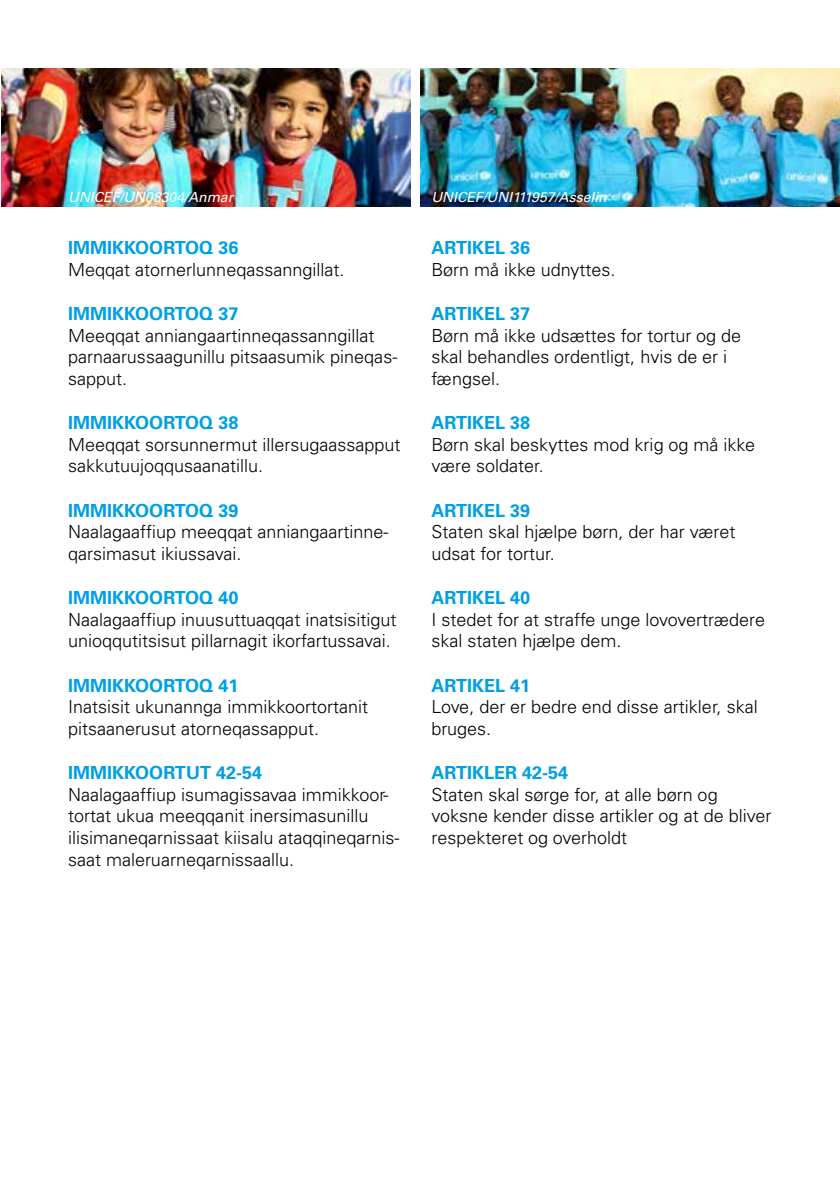
<style>
.page{position:relative;width:840px;height:1191px;background:#fff}
.page>*{position:absolute;margin:0;border:0;box-sizing:border-box;transform-origin:0 0}
.t1{font:300 18px/21.6px "Univers LT Pro 45";color:#000}
.t2{font:700 18px "Univers LT Pro 65";color:#009fe3}
.t3{font:italic 14px "Univers LT Pro 55";color:#fff}
</style>
<div class="page">
<img style="left:420px;top:68px;width:419px;height:138px">
<img style="left:2px;top:68px;width:408px;height:138px">
<p class="t3" style="left:68px;top:188px;width:166px">UNICEF/UN08304/Anmar</p>
<p class="t3" style="left:431px;top:188px;width:177px">UNICEF/UNI111957/Asselin</p>
<p class="t2" style="left:431px;top:237px;width:100px">ARTIKEL 36</p>
<p class="t1" style="left:431px;top:258px;width:185px">Børn må ikke udnyttes.</p>
<p class="t2" style="left:431px;top:303px;width:100px">ARTIKEL 37</p>
<p class="t1" style="left:431px;top:324px;width:311px">Børn må ikke udsættes for tortur og de skal behandles ordentligt, hvis de er i fængsel.</p>
<p class="t2" style="left:431px;top:412px;width:100px">ARTIKEL 38</p>
<p class="t1" style="left:431px;top:433px;width:325px">Børn skal beskyttes mod krig og må ikke være soldater.</p>
<p class="t2" style="left:431px;top:499px;width:100px">ARTIKEL 39</p>
<p class="t1" style="left:431px;top:521px;width:305px">Staten skal hjælpe børn, der har været udsat for tortur.</p>
<p class="t2" style="left:431px;top:587px;width:100px">ARTIKEL 40</p>
<p class="t1" style="left:431px;top:608px;width:335px">I stedet for at straffe unge lovovertrædere skal staten hjælpe dem.</p>
<p class="t2" style="left:431px;top:674px;width:100px">ARTIKEL 41</p>
<p class="t1" style="left:431px;top:696px;width:327px">Love, der er bedre end disse artikler, skal bruges.</p>
<p class="t2" style="left:431px;top:762px;width:138px">ARTIKLER 42-54</p>
<p class="t1" style="left:431px;top:783px;width:341px">Staten skal sørge for, at alle børn og voksne kender disse artikler og at de bliver respekteret og overholdt</p>
<p class="t2" style="left:68px;top:237px;width:172px">IMMIKKOORTOQ 36</p>
<p class="t1" style="left:68px;top:258px;width:278px">Meqqat atornerlunneqassanngillat.</p>
<p class="t2" style="left:68px;top:303px;width:172px">IMMIKKOORTOQ 37</p>
<p class="t1" style="left:68px;top:324px;width:330px">Meeqqat anniangaartinneqassanngillat parnaarussaagunillu pitsaasumik pineqas&shy;sapput.</p>
<p class="t2" style="left:68px;top:412px;width:172px">IMMIKKOORTOQ 38</p>
<p class="t1" style="left:68px;top:433px;width:334px">Meeqqat sorsunnermut illersugaassapput sakkutuujoqqusaanatillu.</p>
<p class="t2" style="left:68px;top:499px;width:172px">IMMIKKOORTOQ 39</p>
<p class="t1" style="left:68px;top:521px;width:322px">Naalagaaffiup meeqqat anniangaartinne&shy;qarsimasut ikiussavai.</p>
<p class="t2" style="left:68px;top:587px;width:172px">IMMIKKOORTOQ 40</p>
<p class="t1" style="left:68px;top:608px;width:329px">Naalagaaffiup inuusuttuaqqat inatsisitigut unioqqutitsisut pillarnagit ikorfartussavai.</p>
<p class="t2" style="left:68px;top:674px;width:172px">IMMIKKOORTOQ 41</p>
<p class="t1" style="left:68px;top:696px;width:301px">Inatsisit ukunannga immikkoortortanit pitsaanerusut atorneqassapput.</p>
<p class="t2" style="left:68px;top:762px;width:195px">IMMIKKOORTUT 42-54</p>
<p class="t1" style="left:68px;top:783px;width:333px">Naalagaaffiup isumagissavaa immikkoor&shy;tortat ukua meeqqanit inersimasunillu ilisimaneqarnissaat kiisalu ataqqineqarnis&shy;saat maleruarneqarnissaallu.</p>
</div>
